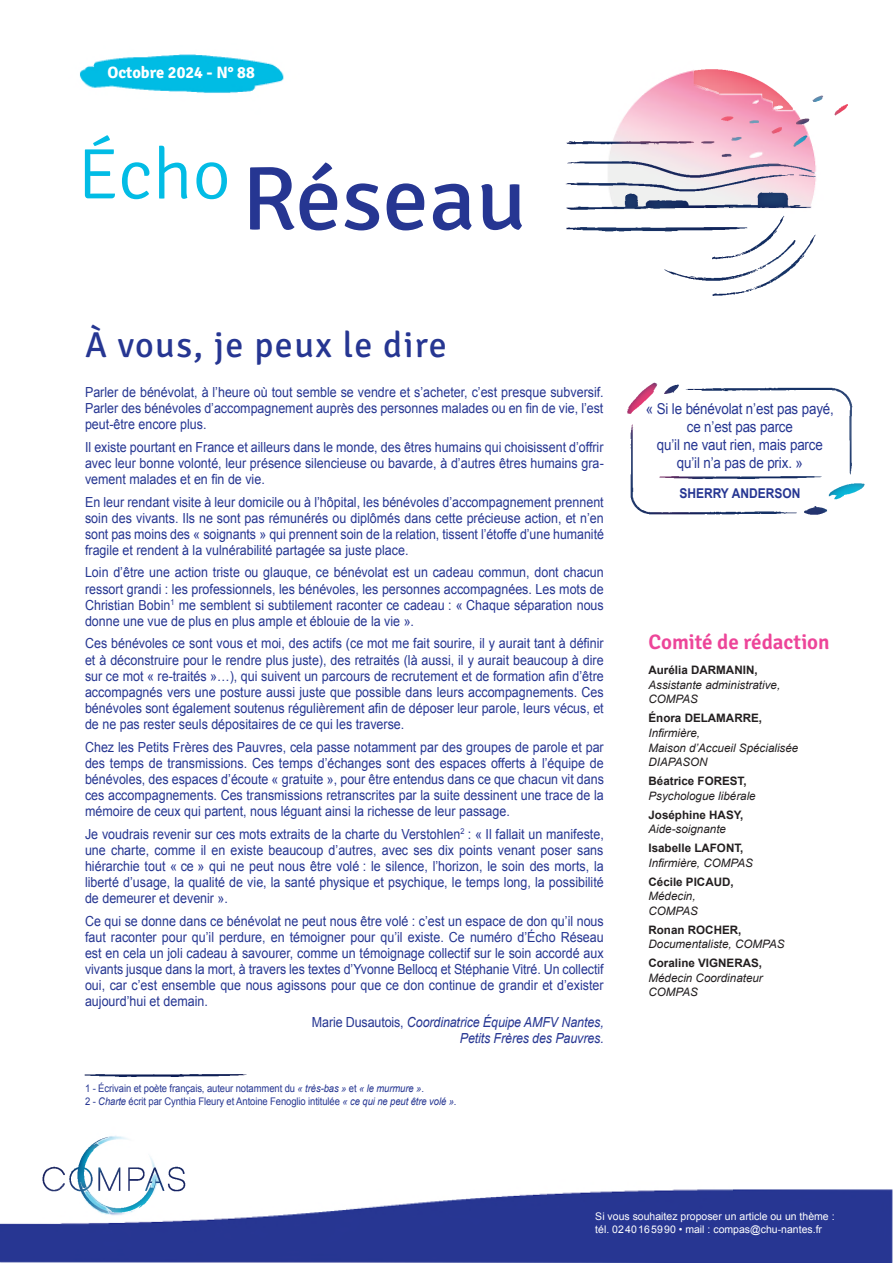
<style>
.page{position:relative;width:893px;height:1263px;background:#fff}
.page>*{position:absolute;margin:0;border:0;box-sizing:border-box;transform-origin:0 0}
.t1{font:90.45px "Signika";color:#263692}
.t2{font:36px "Signika";letter-spacing:.04em;color:#263692}
.t3{font:600 21px "Signika";color:#ed4599}
.t4{font:700 16.5px "Signika";color:#fff}
.t5{font:15px/18px "Arial";letter-spacing:-.01em;color:#263692;text-align:center;scale:.89 1}
.t6{font:13.8px/16.2px "Arial";color:#263692;text-align:justify;scale:.9 1}
.t7{font:italic 13.8px/16.5px "Arial";letter-spacing:-.01em;color:#263692;text-align:right;scale:.9 1}
.t8{font:700 13.5px "Arial";color:#263692;scale:.89 1}
.t9{font:italic 11.7px/14.7px "Arial";color:#231f20}
.t10{font:700 11.7px "Arial";color:#231f20}
.t11{font:10.5px/12.8px "Arial";letter-spacing:-.01em;color:#263692;scale:.9 1}
.t12{font:10.5px/13.5px "Arial";color:#fff}
.s1{font-style:normal}
.s2{font-style:italic}
</style>
<div class="page">
<img style="left:0;top:54px;width:893px;height:1209px">
<p class="t4" style="left:107px;top:63px;width:149px">Octobre 2024 - N° 88</p>
<h1 class="t1" style="left:78px;top:148px;width:451px"><sup>Écho</sup>Réseau</h1>
<h2 class="t2" style="left:85px;top:324px;width:363px">À vous, je peux le dire</h2>
<p class="t6" style="left:85px;top:384px;width:578px">Parler de bénévolat, à l’heure où tout semble se vendre et s’acheter, c’est presque subversif.<br>Parler des bénévoles d’accompagnement auprès des personnes malades ou en fin de vie, l’est peut-être encore plus.</p>
<p class="t6" style="left:85px;top:439px;width:578px">Il existe pourtant en France et ailleurs dans le monde, des êtres humains qui choisissent d’offrir avec leur bonne volonté, leur présence silencieuse ou bavarde, à d’autres êtres humains gra&shy;vement malades et en fin de vie.</p>
<p class="t6" style="left:85px;top:494px;width:578px">En leur rendant visite à leur domicile ou à l’hôpital, les bénévoles d’accompagnement prennent soin des vivants. Ils ne sont pas rémunérés ou diplômés dans cette précieuse action, et n’en sont pas moins des « soignants » qui prennent soin de la relation, tissent l’étoffe d’une humanité fragile et rendent à la vulnérabilité partagée sa juste place.</p>
<p class="t6" style="left:85px;top:565px;width:578px">Loin d’être une action triste ou glauque, ce bénévolat est un cadeau commun, dont chacun ressort grandi : les professionnels, les bénévoles, les personnes accompagnées. Les mots de Christian Bobin<sup>1</sup> me semblent si subtilement raconter ce cadeau : « Chaque séparation nous donne une vue de plus en plus ample et éblouie de la vie ».</p>
<p class="t6" style="left:85px;top:635px;width:578px">Ces bénévoles ce sont vous et moi, des actifs (ce mot me fait sourire, il y aurait tant à définir et à déconstruire pour le rendre plus juste), des retraités (là aussi, il y aurait beaucoup à dire sur ce mot « re-traités »…), qui suivent un parcours de recrutement et de formation afin d’être accompagnés vers une posture aussi juste que possible dans leurs accompagnements. Ces bénévoles sont également soutenus régulièrement afin de déposer leur parole, leurs vécus, et de ne pas rester seuls dépositaires de ce qui les traverse.</p>
<p class="t6" style="left:85px;top:739px;width:578px">Chez les Petits Frères des Pauvres, cela passe notamment par des groupes de parole et par des temps de transmissions. Ces temps d’échanges sont des espaces offerts à l’équipe de bénévoles, des espaces d’écoute « gratuite », pour être entendus dans ce que chacun vit dans ces accompagnements. Ces transmissions retranscrites par la suite dessinent une trace de la mémoire de ceux qui partent, nous léguant ainsi la richesse de leur passage.</p>
<p class="t6" style="left:85px;top:826px;width:578px">Je voudrais revenir sur ces mots extraits de la charte du Verstohlen<sup>2</sup> : « Il fallait un manifeste, une charte, comme il en existe beaucoup d’autres, avec ses dix points venant poser sans hiérarchie tout « ce » qui ne peut nous être volé : le silence, l’horizon, le soin des morts, la liberté d’usage, la qualité de vie, la santé physique et psychique, le temps long, la possibilité de demeurer et devenir ».</p>
<p class="t6" style="left:85px;top:913px;width:578px">Ce qui se donne dans ce bénévolat ne peut nous être volé : c’est un espace de don qu’il nous faut raconter pour qu’il perdure, en témoigner pour qu’il existe. Ce numéro d’Écho Réseau est en cela un joli cadeau à savourer, comme un témoignage collectif sur le soin accordé aux vivants jusque dans la mort, à travers les textes d’Yvonne Bellocq et Stéphanie Vitré. Un collectif oui, car c’est ensemble que nous agissons pour que ce don continue de grandir et d’exister aujourd’hui et demain.</p>
<p class="t7" style="left:312px;top:1014px;width:326px"><span class="s1">Marie Dusautois,</span> Coordinatrice Équipe AMFV Nantes,<br>Petits Frères des Pauvres.</p>
<p class="t11" style="left:85px;top:1082px;width:414px">1 - Écrivain et poète français, auteur notamment du <span class="s2">« très-bas »</span> et <span class="s2">« le murmure »</span>.<br>2 - <span class="s2">Charte</span> écrit par Cynthia Fleury et Antoine Fenoglio intitulée <span class="s2">« ce qui ne peut être volé »</span>.</p>
<p class="t5" style="left:646px;top:400px;width:213px">« Si le bénévolat n’est pas payé, ce n’est pas parce<br>qu’il ne vaut rien, mais parce qu’il n’a pas de prix. »</p>
<p class="t8" style="left:679px;top:484px;width:138px">SHERRY ANDERSON</p>
<h3 class="t3" style="left:648px;top:629px;width:183px">Comité de rédaction</h3>
<p class="t10" style="left:648px;top:662px;width:111px">Aurélia DARMANIN,</p>
<p class="t9" style="left:648px;top:677px;width:133px">Assistante administrative,<br>COMPAS</p>
<p class="t10" style="left:648px;top:710px;width:115px">Énora DELAMARRE,</p>
<p class="t9" style="left:648px;top:726px;width:151px">Infirmière,<br>Maison d’Accueil Spécialisée<br>DIAPASON</p>
<p class="t10" style="left:648px;top:773px;width:100px">Béatrice FOREST,</p>
<p class="t9" style="left:648px;top:788px;width:109px">Psychologue libérale</p>
<p class="t10" style="left:648px;top:807px;width:96px">Joséphine HASY,</p>
<p class="t9" style="left:648px;top:822px;width:79px">Aide-soignante</p>
<p class="t10" style="left:648px;top:840px;width:96px">Isabelle LAFONT,</p>
<p class="t9" style="left:648px;top:855px;width:106px">Infirmière, COMPAS</p>
<p class="t10" style="left:648px;top:874px;width:87px">Cécile PICAUD,</p>
<p class="t9" style="left:648px;top:889px;width:51px">Médecin,<br>COMPAS</p>
<p class="t10" style="left:648px;top:922px;width:94px">Ronan ROCHER,</p>
<p class="t9" style="left:648px;top:937px;width:138px">Documentaliste, COMPAS</p>
<p class="t10" style="left:648px;top:955px;width:115px">Coraline VIGNERAS,</p>
<p class="t9" style="left:648px;top:970px;width:116px">Médecin Coordinateur<br>COMPAS</p>
<p class="t12" style="left:595px;top:1209px;width:241px">Si vous souhaitez proposer un article ou un thème : tél. 0240165990 • mail : compas@chu-nantes.fr</p>
</div>
